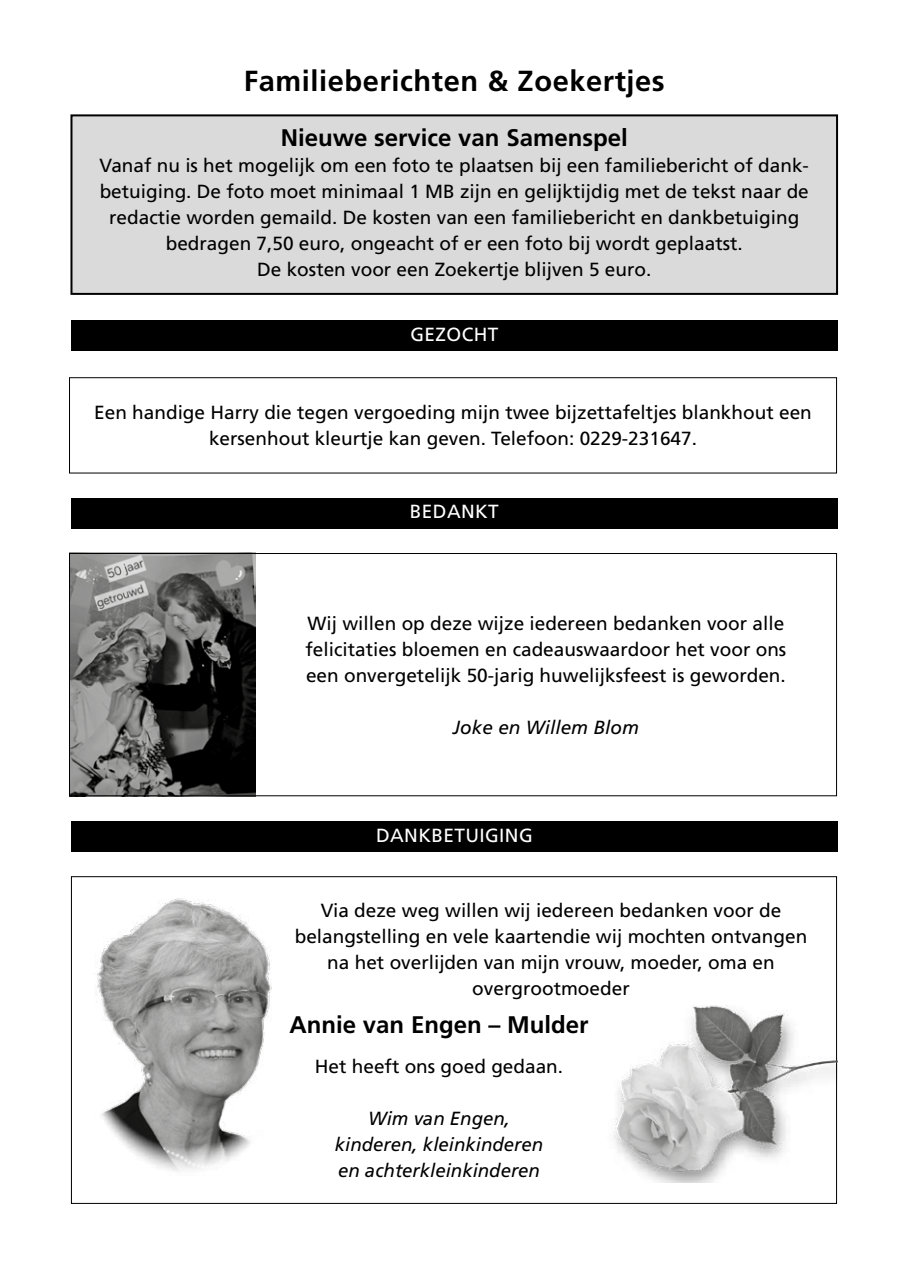
<style>
.page{position:relative;width:908px;height:1276px;background:#fff}
.page>*{position:absolute;margin:0;border:0;box-sizing:border-box;transform-origin:0 0}
.t1{font:700 29px "Frutiger";letter-spacing:.02em;color:#000}
.t2{font:700 24px "Frutiger";color:#000}
.t3{font:19px/26px "Frutiger";color:#000;text-align:center}
.t4{font:italic 19px/26px "Frutiger";color:#000;text-align:center}
.t5{font:19px "Frutiger";letter-spacing:.02em;color:#fff}
</style>
<div class="page">
<img style="left:71px;top:555px;width:185px;height:239px">
<div style="left:69px;top:377px;width:767px;height:96px;border:1px solid #000"></div>
<div style="left:69px;top:553px;width:767px;height:243px;border:1px solid #000"></div>
<div style="left:71px;top:320px;width:766px;height:31px;background:#000"></div>
<div style="left:71px;top:498px;width:766px;height:30px;background:#000"></div>
<div style="left:71px;top:821px;width:766px;height:31px;background:#000"></div>
<div style="left:71px;top:115px;width:765px;height:179px;background:#dadada"></div>
<div style="left:70px;top:114px;width:767px;height:181px;border:2px solid #000"></div>
<img style="left:95px;top:898px;width:177px;height:274px">
<img style="left:613px;top:1005px;width:223px;height:177px">
<h1 class="t1" style="left:243px;top:64px;width:422px">Familieberichten &amp; Zoekertjes</h1>
<p class="t2" style="left:280px;top:123px;width:348px">Nieuwe service van Samenspel</p>
<p class="t3" style="left:99px;top:152px;width:710px">Vanaf nu is het mogelijk om een foto te plaatsen bij een familiebericht of dank&shy;betuiging. De foto moet minimaal 1 MB zijn en gelijktijdig met de tekst naar de redactie worden gemaild. De kosten van een familiebericht en dankbetuiging bedragen 7,50 euro, ongeacht of er een foto bij wordt geplaatst.<br>De kosten voor een Zoekertje blijven 5 euro.</p>
<p class="t5" style="left:410px;top:323px;width:89px">GEZOCHT</p>
<p class="t3" style="left:94px;top:400px;width:718px">Een handige Harry die tegen vergoeding mijn twee bijzettafeltjes blankhout een kersenhout kleurtje kan geven. Telefoon: 0229-231647.</p>
<p class="t5" style="left:410px;top:500px;width:90px">BEDANKT</p>
<p class="t3" style="left:305px;top:610px;width:482px;text-align:justify">Wij willen op deze wijze iedereen bedanken voor alle felicitaties bloemen en cadeauswaardoor het voor ons een onvergetelijk 50-jarig huwelijksfeest is geworden.</p>
<p class="t4" style="left:452px;top:714px;width:187px">Joke en Willem Blom</p>
<p class="t5" style="left:376px;top:824px;width:158px">DANKBETUIGING</p>
<p class="t3" style="left:294px;top:897px;width:514px">Via deze weg willen wij iedereen bedanken voor de belangstelling en vele kaartendie wij mochten ontvangen na het overlijden van mijn vrouw, moeder, oma en overgrootmoeder</p>
<p class="t2" style="left:289px;top:1010px;width:300px">Annie van Engen – Mulder</p>
<p class="t3" style="left:315px;top:1053px;width:250px">Het heeft ons goed gedaan.</p>
<p class="t4" style="left:335px;top:1105px;width:210px">Wim van Engen, kinderen, kleinkinderen en achterkleinkinderen</p>
</div>
